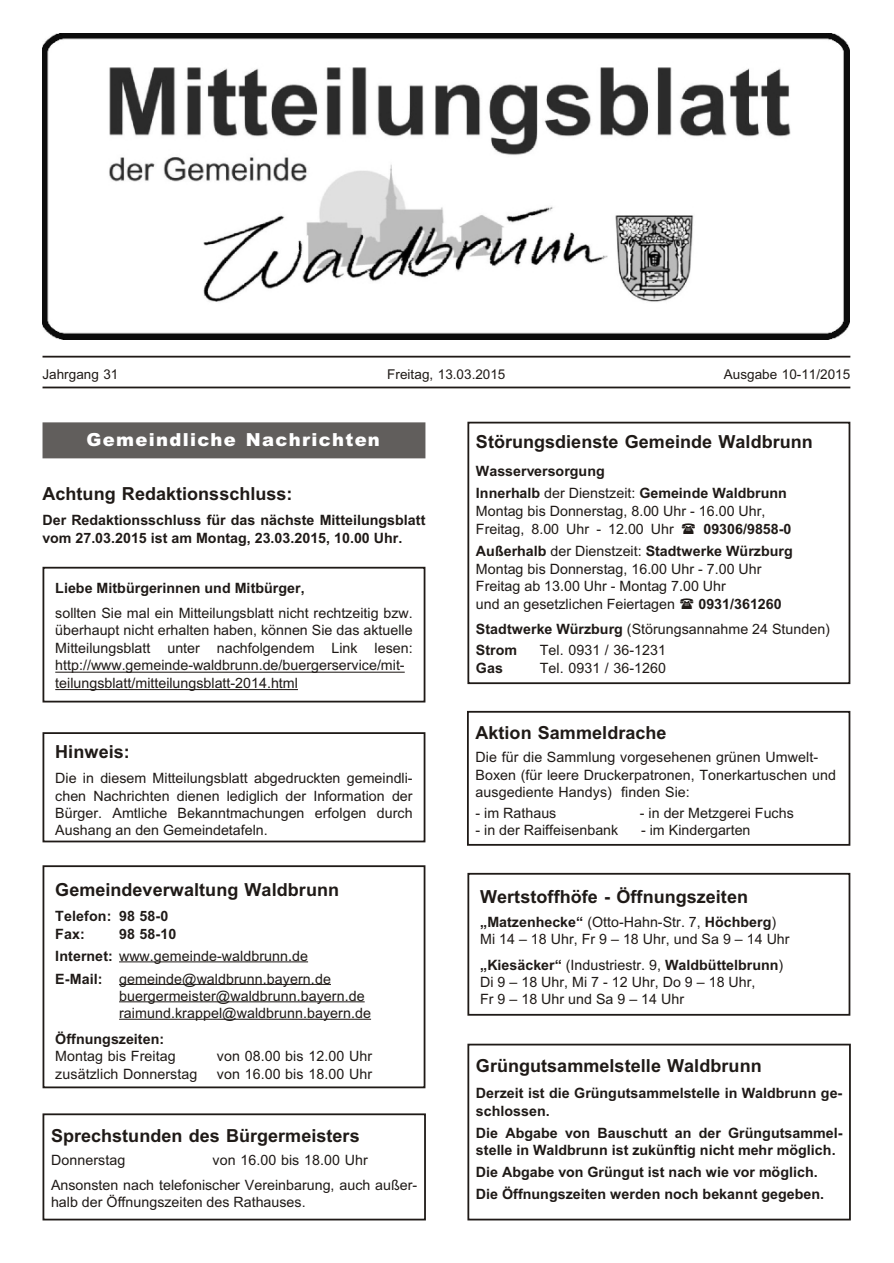
<style>
.page{position:relative;width:894px;height:1263px;background:#fff}
.page>*{position:absolute;margin:0;border:0;box-sizing:border-box;transform-origin:0 0}
.t1{font:700 18px "Arial";color:#1f1a17}
.t2{font:900 18px "Arial";letter-spacing:.07em;color:#fff}
.t3{font:14.25px/17.4px "Arial";color:#1f1a17}
.t4{font:700 14.25px/17.4px "Arial";letter-spacing:.005em;color:#1f1a17}
.t5{font:13.5px "Arial";color:#1f1a17}
.s1{font-weight:700}
.s2{font-weight:400}
</style>
<div class="page">
<div style="left:43px;top:422px;width:382px;height:36px;background:#615e5c"></div>
<img style="left:43px;top:33px;width:807px;height:306px">
<hr style="left:43px;top:356px;width:807px;height:2px;background:#1f1a17">
<hr style="left:43px;top:387px;width:807px;height:1px;background:#1f1a17">
<hr style="left:55px;top:672px;width:350px;height:1px;background:#1f1a17">
<hr style="left:55px;top:689px;width:243px;height:1px;background:#1f1a17">
<div style="left:43px;top:567px;width:382px;height:136px;border:2px solid #1f1a17"></div>
<div style="left:43px;top:732px;width:382px;height:110px;border:2px solid #1f1a17"></div>
<hr style="left:119px;top:962px;width:189px;height:1px;background:#1f1a17">
<hr style="left:119px;top:984px;width:212px;height:1px;background:#1f1a17">
<hr style="left:119px;top:1001px;width:246px;height:1px;background:#1f1a17">
<hr style="left:119px;top:1019px;width:252px;height:1px;background:#1f1a17">
<div style="left:43px;top:865px;width:382px;height:223px;border:2px solid #1f1a17"></div>
<div style="left:43px;top:1113px;width:383px;height:107px;border:2px solid #1f1a17"></div>
<div style="left:467px;top:422px;width:383px;height:262px;border:2px solid #1f1a17"></div>
<div style="left:467px;top:711px;width:383px;height:135px;border:2px solid #1f1a17"></div>
<div style="left:467px;top:873px;width:383px;height:143px;border:2px solid #1f1a17"></div>
<div style="left:467px;top:1044px;width:384px;height:176px;border:2px solid #1f1a17"></div>
<p class="t5" style="left:43px;top:369px;width:77px">Jahr gang 31</p>
<p class="t5" style="left:387px;top:369px;width:120px">Frei tag, 13.03.2015</p>
<p class="t5" style="left:724px;top:369px;width:128px">Aus ga be 10-11/2015</p>
<p class="t2" style="left:87px;top:433px;width:295px">Ge meind li che Nachrichten</p>
<p class="t1" style="left:43px;top:487px;width:252px">Ach tung Re dak tions schluss:</p>
<p class="t4" style="left:43px;top:513px;width:384px">Der Re dak tions schluss für das nächs te Mit tei lungs blatt vom 27.03.2015 ist am Mon tag, 23.03.2015, 10.00 Uhr.</p>
<p class="t4" style="left:55px;top:581px;width:251px">Lie be Mit bür ge rin nen und Mit bür ger,</p>
<p class="t3" style="left:55px;top:606px;width:359px">soll ten Sie mal ein Mit tei lungs blatt nicht recht zei tig bzw. über haupt nicht er hal ten ha ben, kön nen Sie das ak tu el le Mit tei lungs blatt un ter nach fol gen dem Link le sen: http://www.ge mein de-wald brunn.de/bu er ger ser vi ce/mit - tei lungs blatt/mit tei lungs blatt-2014.html</p>
<p class="t1" style="left:55px;top:745px;width:76px">Hin weis:</p>
<p class="t3" style="left:55px;top:771px;width:359px;text-align:justify">Die in die sem Mit tei lungs blatt ab ge druc kten ge meind li - chen Nach rich ten die nen le dig lich der In for ma ti on der Bür ger. Amt li che Be kannt ma chun gen er fol gen durch Aus hang an den Ge mein de ta feln.</p>
<p class="t1" style="left:55px;top:882px;width:285px">Gemeindeverwaltung Waldbrunn</p>
<p class="t4" style="left:55px;top:908px;width:115px;line-height:17.9px">Te le fon: 98 58-0<br>Fax:</p>
<p class="t3" style="left:55px;top:924px;width:277px;line-height:22.5px;text-indent:64px"><span class="s1">98 58-10<br>In ter net:</span> www.ge mein de-wald brunn.de<br><span class="s1">E-Mail:</span> ge mein de@wald brunn.bay ern.de</p>
<p class="t3" style="left:119px;top:989px;width:253px">bu er ger meis ter@wald brunn.bay ern.de rai mund.krap pel@wald brunn.bay ern.de</p>
<p class="t4" style="left:55px;top:1031px;width:110px">Öff nungs zei ten:</p>
<p class="t3" style="left:55px;top:1049px;width:122px">Mon tag bis Frei tag</p>
<p class="t3" style="left:217px;top:1049px;width:157px">von 08.00 bis 12.00 Uhr</p>
<p class="t3" style="left:55px;top:1066px;width:144px">zu sätz lich Don ners tag</p>
<p class="t3" style="left:217px;top:1066px;width:157px">von 16.00 bis 18.00 Uhr</p>
<p class="t1" style="left:51px;top:1128px;width:310px">Sprechstunden des Bürgermeisters</p>
<p class="t3" style="left:51px;top:1153px;width:76px">Don ners tag</p>
<p class="t3" style="left:51px;top:1149px;width:368px;line-height:24.9px;text-indent:162px">von 16.00 bis 18.00 Uhr<br>An sons ten nach te le fo ni scher Ver ein ba rung, auch au ßer -</p>
<p class="t3" style="left:51px;top:1195px;width:256px">halb der Öff nungs zei ten des Rat hau ses.</p>
<p class="t1" style="left:476px;top:435px;width:338px">Störungsdienste Gemeinde Waldbrunn</p>
<p class="t4" style="left:476px;top:461px;width:312px;line-height:22.5px">Wasserversorgung<br>In ner halb <span class="s2">der Dienst zeit:</span> Ge mein de Wald brunn</p>
<p class="t3" style="left:476px;top:503px;width:291px">Mon tag bis Don ners tag, 8.00 Uhr - 16.00 Uhr,<br>Frei tag, 8.00 Uhr - 12.00 Uhr</p>
<p class="t4" style="left:476px;top:519px;width:318px;line-height:22.5px;text-align:right">09306/9858-0<br>Au ßer halb <span class="s2">der Dienst zeit:</span> Stadt wer ke Würz burg</p>
<p class="t3" style="left:476px;top:561px;width:287px">Mon tag bis Don ners tag, 16.00 Uhr - 7.00 Uhr<br>Frei tag ab 13.00 Uhr - Mon tag 7.00 Uhr<br>und an ge setz li chen Fei er ta gen</p>
<p class="t4" style="left:476px;top:593px;width:356px;line-height:24.9px;text-indent:222px">0931/361260<br>Stadt wer ke Würz burg <span class="s2">(Stö rungs an nah me 24 Stun den)</span></p>
<p class="t4" style="left:476px;top:642px;width:43px">Strom</p>
<p class="t3" style="left:540px;top:642px;width:128px">Tel. 0931 / 36-1231</p>
<p class="t4" style="left:476px;top:660px;width:29px">Gas</p>
<p class="t3" style="left:540px;top:660px;width:128px">Tel. 0931 / 36-1260</p>
<p class="t1" style="left:475px;top:726px;width:193px">Aktion Sammeldrache</p>
<p class="t3" style="left:475px;top:750px;width:362px">Die für die Samm lung vor ge se he nen grü nen Um welt-<br>Bo xen (für lee re Dru cker pat ro nen, To ner kar tu schen und aus ge dien te Hand ys) fin den Sie:</p>
<p class="t3" style="left:475px;top:805px;width:82px">- im Rathaus</p>
<p class="t3" style="left:640px;top:805px;width:155px">- in der Metz ge rei Fuchs</p>
<p class="t3" style="left:475px;top:823px;width:144px">- in der Raiffeisenbank</p>
<p class="t3" style="left:641px;top:823px;width:111px">- im Kin der gar ten</p>
<p class="t1" style="left:480px;top:890px;width:270px">Wertstoffhöfe - Öffnungszeiten</p>
<p class="t3" style="left:480px;top:915px;width:311px"><span class="s1">„Mat zen he cke“</span> (Otto-Hahn-Str. 7, <span class="s1">Höch berg</span>)<br>Mi 14 – 18 Uhr, Fr 9 – 18 Uhr, und Sa 9 – 14 Uhr</p>
<p class="t3" style="left:480px;top:957px;width:305px"><span class="s1">„Kie sä cker“</span> (In du striestr. 9, <span class="s1">Wald büt tel brunn</span>)<br>Di 9 – 18 Uhr, Mi 7 - 12 Uhr, Do 9 – 18 Uhr,<br>Fr 9 – 18 Uhr und Sa 9 – 14 Uhr</p>
<p class="t1" style="left:476px;top:1059px;width:287px">Grüngutsammelstelle Waldbrunn</p>
<p class="t4" style="left:476px;top:1086px;width:368px">Derzeit ist die Grüngutsammelstelle in Wald brunn ge - schlos sen.</p>
<p class="t4" style="left:476px;top:1125px;width:368px">Die Ab ga be von Bau schutt an der Grün gut sam mel&shy;stel le in Wald brunn ist zu künf tig nicht mehr mög lich.</p>
<p class="t4" style="left:476px;top:1163px;width:350px;line-height:22.2px">Die Ab ga be von Grün gut ist nach wie vor mög lich.<br>Die Öff nungs zei ten wer den noch be kannt ge ge ben.</p>
</div>
